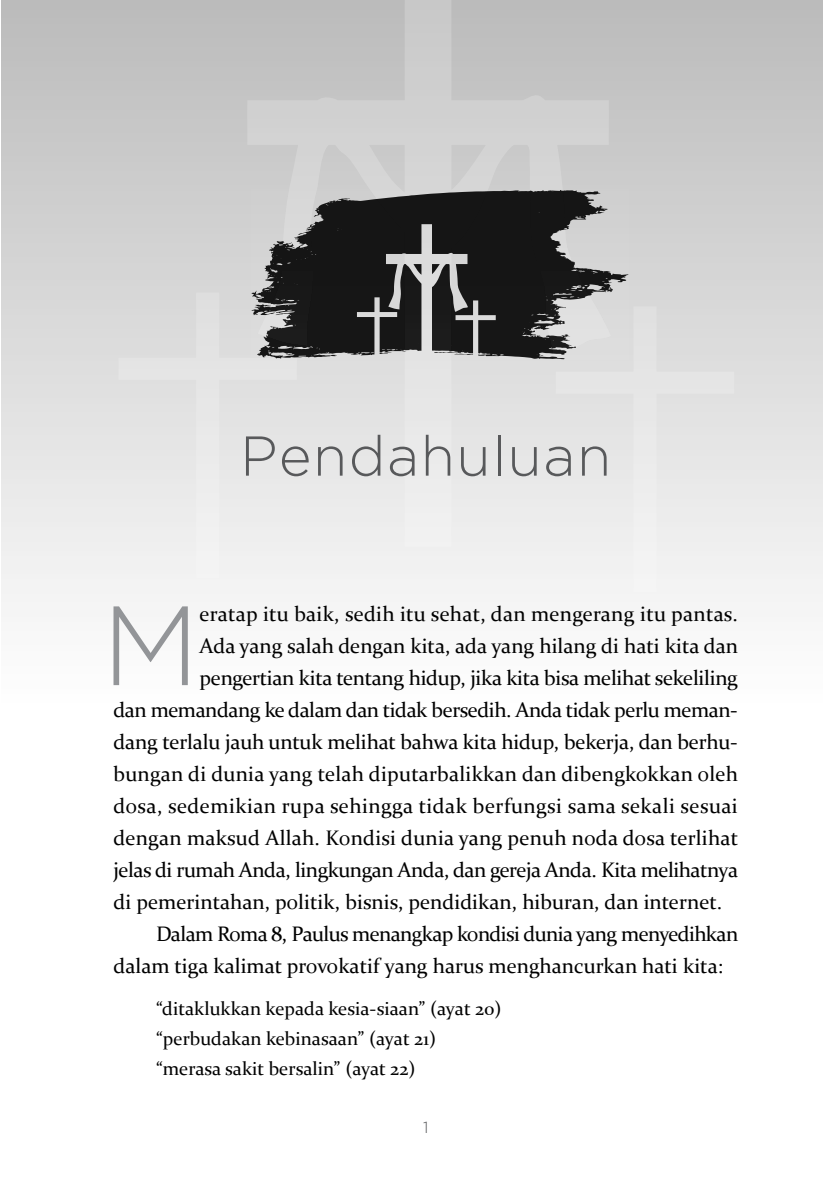
<style>
.page{position:relative;width:823px;height:1191px;background:#fff}
.page>*{position:absolute;margin:0;border:0;box-sizing:border-box;transform-origin:0 0}
.t1{font:300 112.4px "Gotham";color:#939598}
.t2{font:300 56px "Gotham";color:#58595b}
.t3{font:21px "Constantia";color:#000}
.t4{font:21px "Constantia";letter-spacing:-.025em;color:#000}
.t5{font:21px "Constantia";letter-spacing:.02em;color:#000}
.t6{font:21px "Constantia";letter-spacing:-.03em;color:#000}
.t7{font:19px/30px "Constantia";color:#000}
.t8{font:300 16px "Gotham";color:#58595b}
</style>
<div class="page">
<div style="left:1px;top:0;width:821px;height:705px;background:linear-gradient(to bottom,#bbb,#fefefe)"></div>
<svg style="left:555px;top:306px;width:178px;height:286px;fill:#e8e8e8"></svg>
<svg style="left:118px;top:293px;width:179px;height:285px;fill:#e6e6e6"></svg>
<svg style="left:247px;top:0;width:363px;height:546px;background:#d7d7d7"></svg>
<svg style="left:251px;top:190px;width:377px;height:169px;background:#585858"></svg>
<svg style="left:432px;top:264px;width:7px;height:10px"></svg>
<svg style="left:620px;top:274px;width:6px;height:4px"></svg>
<svg style="left:274px;top:241px;width:4px;height:5px"></svg>
<svg style="left:267px;top:272px;width:6px;height:11px"></svg>
<svg style="left:285px;top:238px;width:15px;height:11px"></svg>
<h2 class="t2" style="left:240px;top:425px;width:372px">Pendahuluan</h2>
<h1 class="t1" style="left:102px;top:584px;width:99px">M</h1>
<p class="t3" style="left:199px;top:599px;width:539px">eratap itu baik, sedih itu sehat, dan mengerang itu pantas.</p>
<p class="t3" style="left:199px;top:631px;width:540px">Ada yang salah dengan kita, ada yang hilang di hati kita dan</p>
<p class="t3" style="left:199px;top:663px;width:539px">pengertian kita tentang hidup, jika kita bisa melihat sekeliling</p>
<p class="t4" style="left:113px;top:695px;width:625px">dan memandang ke dalam dan tidak bersedih. Anda tidak perlu meman-</p>
<p class="t3" style="left:113px;top:727px;width:625px">dang terlalu jauh untuk melihat bahwa kita hidup, bekerja, dan berhu-</p>
<p class="t3" style="left:113px;top:759px;width:625px">bungan di dunia yang telah diputarbalikkan dan dibengkokkan oleh</p>
<p class="t5" style="left:113px;top:791px;width:625px">dosa, sedemikian rupa sehingga tidak berfungsi sama sekali sesuai</p>
<p class="t3" style="left:113px;top:823px;width:625px">dengan maksud Allah. Kondisi dunia yang penuh noda dosa terlihat</p>
<p class="t4" style="left:113px;top:855px;width:625px">jelas di rumah Anda, lingkungan Anda, dan gereja Anda. Kita melihatnya</p>
<p class="t3" style="left:113px;top:887px;width:609px">di pemerintahan, politik, bisnis, pendidikan, hiburan, dan internet.</p>
<p class="t6" style="left:156px;top:919px;width:583px">Dalam Roma 8, Paulus menangkap kondisi dunia yang menyedihkan</p>
<p class="t3" style="left:113px;top:951px;width:611px">dalam tiga kalimat provokatif yang harus menghancurkan hati kita:</p>
<p class="t7" style="left:156px;top:992px;width:347px">“ditaklukkan kepada kesia-siaan” (ayat 20) “perbudakan kebinasaan” (ayat 21) “merasa sakit bersalin” (ayat 22)</p>
<p class="t8" style="left:423px;top:1118px;width:7px">1</p>
</div>
